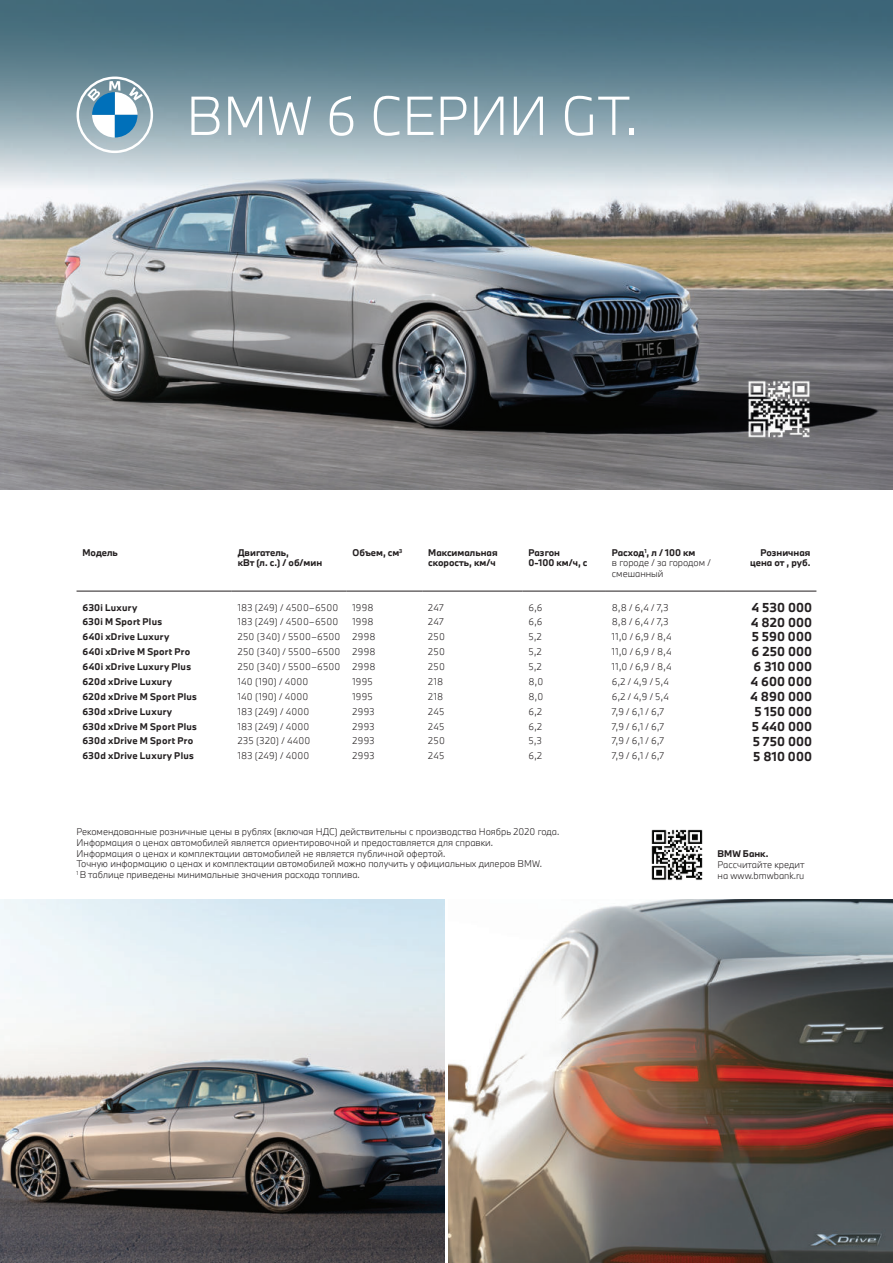
<style>
.page{position:relative;width:893px;height:1263px;background:#fff}
.page>*{position:absolute;margin:0;border:0;box-sizing:border-box;transform-origin:0 0}
.t1{font:300 50.85px "BMW Type Next";color:#fff}
.t2{font:700 12px "BMW Type Next";letter-spacing:.01em;color:#231f20}
.t3{font:300 9px/10.8px "BMW Type Next";color:#231f20}
.t4{font:700 9px "BMW Type Next";letter-spacing:.025em;color:#231f20}
.t5{font:300 9px "BMW Type Next";letter-spacing:.025em;color:#231f20}
.t6{font:700 9px/10.8px "BMW Type Next";color:#231f20}
.t7{font:300 9px "BMW Type Next";letter-spacing:.02em;color:#231f20}
.s1{font-weight:700}
</style>
<div class="page">
<img style="left:0;top:253px;width:893px;height:236px">
<svg style="left:0;top:0;width:893px;height:253px;background:#8299a2"></svg>
<hr style="left:77px;top:591px;width:155px;height:1px;background:#231f20">
<hr style="left:232px;top:591px;width:115px;height:1px;background:#231f20">
<hr style="left:347px;top:591px;width:75px;height:1px;background:#231f20">
<hr style="left:422px;top:591px;width:101px;height:1px;background:#231f20">
<hr style="left:523px;top:591px;width:83px;height:1px;background:#231f20">
<hr style="left:606px;top:591px;width:119px;height:1px;background:#231f20">
<hr style="left:725px;top:591px;width:91px;height:1px;background:#231f20">
<img style="left:0;top:899px;width:444px;height:364px">
<img style="left:449px;top:899px;width:444px;height:364px">
<svg style="left:77px;top:77px;width:76px;height:76px"></svg>
<img style="left:741px;top:374px;width:75px;height:69px">
<img style="left:651px;top:829px;width:52px;height:51px">
<h1 class="t1" style="left:186px;top:96px;width:453px">BMW 6 СЕРИИ GT.</h1>
<p class="t4" style="left:83px;top:549px;width:37px">Модель</p>
<p class="t6" style="left:238px;top:548px;width:86px">Двигатель,<br>кВт (л. с.) / об/мин</p>
<p class="t4" style="left:353px;top:549px;width:51px">Объем, см<sup>3</sup></p>
<p class="t6" style="left:428px;top:548px;width:71px">Максимальная скорость, км/ч</p>
<p class="t6" style="left:529px;top:548px;width:60px">Разгон<br>0-100 км/ч, с</p>
<p class="t3" style="left:612px;top:548px;width:100px"><span class="s1">Расход</span><sup>1</sup><span class="s1">, л / 100 км<br></span>в городе / за городом / смешанный</p>
<p class="t6" style="left:750px;top:548px;width:62px;text-align:right">Розничная цена от , руб.</p>
<p class="t4" style="left:83px;top:603px;width:56px">630i Luxury</p>
<p class="t5" style="left:238px;top:603px;width:102px">183 (249) / 4500–6500</p>
<p class="t3" style="left:353px;top:603px;width:23px">1998</p>
<p class="t3" style="left:428px;top:603px;width:17px">247</p>
<p class="t3" style="left:529px;top:603px;width:15px">6,6</p>
<p class="t3" style="left:612px;top:603px;width:58px">8,8 / 6,4 / 7,3</p>
<h2 class="t2" style="left:752px;top:602px;width:62px">4 530 000</h2>
<p class="t4" style="left:83px;top:618px;width:81px">630i M Sport Plus</p>
<p class="t5" style="left:238px;top:618px;width:102px">183 (249) / 4500–6500</p>
<p class="t3" style="left:353px;top:617px;width:23px">1998</p>
<p class="t3" style="left:428px;top:617px;width:17px">247</p>
<p class="t3" style="left:529px;top:617px;width:15px">6,6</p>
<p class="t3" style="left:612px;top:617px;width:58px">8,8 / 6,4 / 7,3</p>
<h2 class="t2" style="left:751px;top:617px;width:63px">4 820 000</h2>
<p class="t4" style="left:83px;top:633px;width:88px">640i xDrive Luxury</p>
<p class="t5" style="left:238px;top:633px;width:104px">250 (340) / 5500–6500</p>
<p class="t3" style="left:353px;top:632px;width:25px">2998</p>
<p class="t3" style="left:428px;top:632px;width:18px">250</p>
<p class="t3" style="left:529px;top:632px;width:15px">5,2</p>
<p class="t3" style="left:612px;top:632px;width:61px">11,0 / 6,9 / 8,4</p>
<h2 class="t2" style="left:752px;top:632px;width:62px">5 590 000</h2>
<p class="t4" style="left:83px;top:648px;width:109px">640i xDrive M Sport Pro</p>
<p class="t5" style="left:238px;top:648px;width:104px">250 (340) / 5500–6500</p>
<p class="t3" style="left:353px;top:647px;width:25px">2998</p>
<p class="t3" style="left:428px;top:647px;width:18px">250</p>
<p class="t3" style="left:529px;top:647px;width:15px">5,2</p>
<p class="t3" style="left:612px;top:647px;width:61px">11,0 / 6,9 / 8,4</p>
<h2 class="t2" style="left:752px;top:647px;width:62px">6 250 000</h2>
<p class="t4" style="left:83px;top:663px;width:110px">640i xDrive Luxury Plus</p>
<p class="t5" style="left:238px;top:663px;width:104px">250 (340) / 5500–6500</p>
<p class="t3" style="left:353px;top:662px;width:25px">2998</p>
<p class="t3" style="left:428px;top:662px;width:18px">250</p>
<p class="t3" style="left:529px;top:662px;width:15px">5,2</p>
<p class="t3" style="left:612px;top:662px;width:61px">11,0 / 6,9 / 8,4</p>
<h2 class="t2" style="left:754px;top:662px;width:60px">6 310 000</h2>
<p class="t4" style="left:83px;top:678px;width:91px">620d xDrive Luxury</p>
<p class="t5" style="left:238px;top:678px;width:72px">140 (190) / 4000</p>
<p class="t3" style="left:353px;top:677px;width:22px">1995</p>
<p class="t3" style="left:428px;top:677px;width:17px">218</p>
<p class="t3" style="left:529px;top:677px;width:16px">8,0</p>
<p class="t3" style="left:612px;top:677px;width:58px">6,2 / 4,9 / 5,4</p>
<h2 class="t2" style="left:751px;top:677px;width:63px">4 600 000</h2>
<p class="t4" style="left:83px;top:693px;width:116px">620d xDrive M Sport Plus</p>
<p class="t5" style="left:238px;top:693px;width:72px">140 (190) / 4000</p>
<p class="t3" style="left:353px;top:692px;width:22px">1995</p>
<p class="t3" style="left:428px;top:692px;width:17px">218</p>
<p class="t3" style="left:529px;top:692px;width:16px">8,0</p>
<p class="t3" style="left:612px;top:692px;width:58px">6,2 / 4,9 / 5,4</p>
<h2 class="t2" style="left:750px;top:692px;width:63px">4 890 000</h2>
<p class="t4" style="left:83px;top:708px;width:91px">630d xDrive Luxury</p>
<p class="t7" style="left:238px;top:708px;width:73px">183 (249) / 4000</p>
<p class="t3" style="left:353px;top:707px;width:24px">2993</p>
<p class="t3" style="left:428px;top:707px;width:17px">245</p>
<p class="t3" style="left:529px;top:707px;width:15px">6,2</p>
<p class="t3" style="left:612px;top:707px;width:54px">7,9 / 6,1 / 6,7</p>
<h2 class="t2" style="left:754px;top:706px;width:59px">5 150 000</h2>
<p class="t4" style="left:83px;top:723px;width:116px">630d xDrive M Sport Plus</p>
<p class="t7" style="left:238px;top:723px;width:73px">183 (249) / 4000</p>
<p class="t3" style="left:353px;top:722px;width:24px">2993</p>
<p class="t3" style="left:428px;top:722px;width:17px">245</p>
<p class="t3" style="left:529px;top:722px;width:15px">6,2</p>
<p class="t3" style="left:612px;top:722px;width:54px">7,9 / 6,1 / 6,7</p>
<h2 class="t2" style="left:752px;top:721px;width:62px">5 440 000</h2>
<p class="t4" style="left:83px;top:737px;width:112px">630d xDrive M Sport Pro</p>
<p class="t5" style="left:238px;top:737px;width:74px">235 (320) / 4400</p>
<p class="t3" style="left:353px;top:736px;width:24px">2993</p>
<p class="t3" style="left:428px;top:736px;width:18px">250</p>
<p class="t3" style="left:529px;top:736px;width:15px">5,3</p>
<p class="t3" style="left:612px;top:736px;width:54px">7,9 / 6,1 / 6,7</p>
<h2 class="t2" style="left:753px;top:736px;width:61px">5 750 000</h2>
<p class="t4" style="left:83px;top:752px;width:113px">630d xDrive Luxury Plus</p>
<p class="t7" style="left:238px;top:752px;width:73px">183 (249) / 4000</p>
<p class="t3" style="left:353px;top:751px;width:24px">2993</p>
<p class="t3" style="left:428px;top:751px;width:17px">245</p>
<p class="t3" style="left:529px;top:751px;width:15px">6,2</p>
<p class="t3" style="left:612px;top:751px;width:54px">7,9 / 6,1 / 6,7</p>
<h2 class="t2" style="left:753px;top:751px;width:61px">5 810 000</h2>
<p class="t3" style="left:77px;top:827px;width:484px">Рекомендованные розничные цены в рублях (включая НДС) действительны с производства Ноябрь 2020 года.<br>Информация о ценах автомобилей является ориентировочной и предоставляется для справки.<br>Информация о ценах и комплектации автомобилей не является публичной офертой.<br>Точную информацию о ценах и комплектации автомобилей можно получить у официальных дилеров BMW.<br><sup>1</sup> В таблице приведены минимальные значения расхода топлива.</p>
<p class="t4" style="left:718px;top:850px;width:52px">BMW Банк.</p>
<p class="t3" style="left:718px;top:860px;width:88px">Рассчитайте кредит на www.bmwbank.ru</p>
</div>
